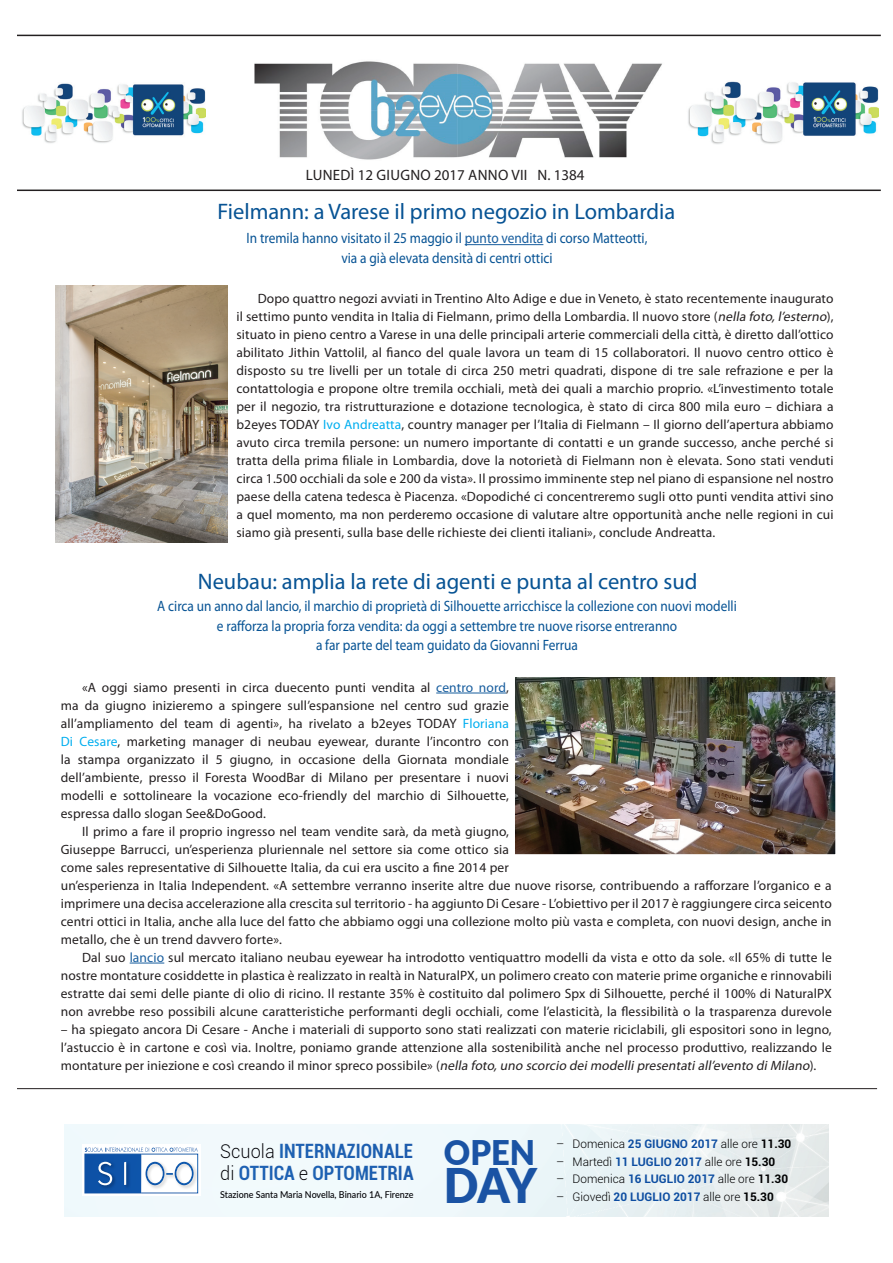
<style>
.page{position:relative;width:893px;height:1263px;background:#fff}
.page>*{position:absolute;margin:0;border:0;box-sizing:border-box;transform-origin:0 0}
.t1{font:900 47.7px "Lato";color:#1a53a4;scale:.96 1}
.t2{font:900 33.9px "Lato";color:#1a53a4;scale:.96 1}
.t3{font:22.5px "Myriad Pro";color:#075394}
.t4{font:700 condensed 19.8px/22.4px "Roboto";color:#1a53a4;scale:.96 1}
.t5{font:15px/19.5px "Myriad Pro";color:#075394;text-align:center;scale:.89 1}
.t6{font:15px "Myriad Pro";letter-spacing:.02em;color:#231f20}
.t7{font:13.5px/18px "Myriad Pro";letter-spacing:.01em;color:#231f20;text-align:justify}
.t8{font:300 11.7px "Roboto";color:#000001}
.t9{font:500 9.6px "Lato";color:#020206;scale:.94 1}
.s1{color:#175d9e}
.s2{font-style:italic}
.s3{color:#00aeef}
.s4{font-weight:300;font-stretch:normal;font-size:19.05px;color:#020206}
.s5{font-weight:700;color:#0d4da1}
.s6{font-weight:700}
</style>
<div class="page">
<img style="left:254px;top:61px;width:408px;height:99px">
<hr style="left:17px;top:1088px;width:860px;height:1px;background:#231f20">
<img style="left:688px;top:81px;width:190px;height:63px">
<img style="left:22px;top:83px;width:183px;height:60px">
<hr style="left:17px;top:190px;width:864px;height:1px;background:#231f20">
<hr style="left:17px;top:35px;width:864px;height:1px;background:#231f20">
<img style="left:509px;top:1124px;width:320px;height:92px">
<svg style="left:64px;top:1124px;width:445px;height:92px"></svg>
<hr style="left:465px;top:244px;width:78px;height:1px;background:#175d9e">
<img style="left:55px;top:286px;width:173px;height:256px">
<img style="left:516px;top:678px;width:318px;height:175px">
<div style="left:509px;top:671px;width:332px;height:189px;border:6px solid #fff"></div>
<p class="t6" style="left:306px;top:166px;width:183px">lunedì 12 giugno 2017 ANNO</p>
<p class="t6" style="left:511px;top:166px;width:75px">VII N . 1384</p>
<h3 class="t3" style="left:217px;top:198px;width:459px">Fielmann: a Varese il primo negozio in Lombardia</h3>
<p class="t5" style="left:247px;top:228px;width:452px">I n tremila hanno visitato il 25 maggio il <span class="s1">punto vendita</span> di corso Matteotti, via a già elevata densità di centri ottici</p>
<p class="t7" style="left:236px;top:290px;width:599px;text-indent:21px">Dopo quattro negozi avviati in Trentino Alto Adige e due in Veneto, è stato recentemente inaugurato il settimo punto vendita in Italia di Fielmann, primo della Lombardia. I l nuovo store (<span class="s2">nella foto,l’esterno</span>), situato in pieno centro a Varese in una delle principali arterie commerciali della città, è diretto dall’ottico abilitato Jithin Vattolil, al fianco del quale lavora un team di 15 collaboratori. I l nuovo centro ottico è disposto su tre livelli per un totale di circa 250 metri quadrati, dispone di tre sale refrazione e per la contattologia e propone oltre tremila occhiali, metà dei quali a marchio proprio. «L’investimento totale per il negozio, tra ristrutturazione e dotazione tecnologica, è stato di circa 800 mila euro – dichiara a b2eyes TODAY <span class="s3">Ivo Andreatta</span>, country manager per l’Italia di Fielmann – I l giorno dell’apertura abbiamo avuto circa tremila persone: un numero importante di contatti e un grande successo, anche perché si tratta della prima filiale in Lombardia, dove la notorietà di Fielmann non è elevata. Sono stati venduti circa 1.500 occhiali da sole e 200 da vista». I l prossimo imminente step nel piano di espansione nel nostro paese della catena tedesca è Piacenza. «Dopodiché ci concentreremo sugli otto punti vendita attivi sino a quel momento, ma non perderemo occasione di valutare altre opportunità anche nelle regioni in cui siamo già presenti, sulla base delle richieste dei clienti italiani», conclude Andreatta.</p>
<h3 class="t3" style="left:198px;top:567px;width:501px">Neubau: amplia la rete di agenti e punta al centro sud</h3>
<p class="t5" style="left:157px;top:596px;width:653px">A circa un anno dal lancio, il marchio di proprietà di Silhouette arricchisce la collezione con nuovi modelli e rafforza la propria forza vendita: da oggi a settembre tre nuove risorse entreranno<br>a far parte del team guidato da Giovanni Ferrua</p>
<p class="t7" style="left:61px;top:678px;width:450px;text-indent:21px">«A oggi siamo presenti in circa duecento punti vendita al <span class="s1">centro nord</span>, ma da giugno inizieremo a spingere sull’espansione nel centro sud grazie all’ampliamento del team di agenti», ha rivelato a b2eyes TODAY <span class="s3">Floriana Di Cesare</span>, marketing manager di neubau eyewear, durante l’incontro con la stampa organizzato il 5 giugno, in occasione della Giornata mondiale dell’ambiente, presso il Foresta WoodBar di Milano per presentare i nuovi modelli e sottolineare la vocazione eco-friendly del marchio di Silhouette, espressa dallo slogan See&amp;DoGood.</p>
<p class="t7" style="left:61px;top:822px;width:772px;text-align:left;text-indent:21px">I l primo a fare il proprio ingresso nel team vendite sarà, da metà giugno,<br>Giuseppe Barrucci, un’esperienza pluriennale nel settore sia come ottico sia<br>come sales representative di Silhouette Italia, da cui era uscito a fine 2014 per<br>un’esperienza in Italia I ndependent. «A settembre verranno inserite altre due nuove risorse, contribuendo a rafforzare l’organico e a imprimere una decisa accelerazione alla crescita sul territorio - ha aggiunto Di Cesare - L’obiettivo per il 2017 è raggiungere circa seicento centri ottici in Italia, anche alla luce del fatto che abbiamo oggi una collezione molto più vasta e completa, con nuovi design, anche in metallo, che è un trend davvero forte».</p>
<p class="t7" style="left:61px;top:948px;width:773px;text-indent:21px">Dal suo <span class="s1">lancio</span> sul mercato italiano neubau eyewear ha introdotto ventiquattro modelli da vista e otto da sole. «I l 65% di tutte le nostre montature cosiddette in plastica è realizzato in realtà in NaturalPX, un polimero creato con materie prime organiche e rinnovabili estratte dai semi delle piante di olio di ricino. I l restante 35% è costituito dal polimero Spx di Silhouette, perché il 100% di NaturalPX non avrebbe reso possibili alcune caratteristiche performanti degli occhiali, come l’elasticità, la flessibilità o la trasparenza durevole</p>
<p class="t7" style="left:61px;top:1020px;width:772px">– ha spiegato ancora Di Cesare - Anche i materiali di supporto sono stati realizzati con materie riciclabili, gli espositori sono in legno, l’astuccio è in cartone e così via. I noltre, poniamo grande attenzione alla sostenibilità anche nel processo produttivo, realizzando le montature per iniezione e così creando il minor spreco possibile» (<span class="s2">nella foto,uno scorcio deimodellipresentatiall’evento diMilano</span>).</p>
<h3 class="t4" style="left:220px;top:1139px;width:203px"><span class="s4">Scuola</span> INTERNAZIONALE <span class="s4">di</span> OTTICA <span class="s4">e</span> OPTOMETRIA</h3>
<p class="t8" style="left:556px;top:1136px;width:237px">– Domenica <span class="s5">25 GIUGNO 2017</span> alle ore <span class="s6">11.30</span></p>
<h2 class="t2" style="left:444px;top:1127px;width:96px">OPEN</h2>
<h1 class="t1" style="left:444px;top:1150px;width:99px">DAY</h1>
<p class="t8" style="left:556px;top:1153px;width:221px">– Martedì <span class="s5">11 LUGLIO 2017</span> alle ore <span class="s6">15.30</span></p>
<p class="t8" style="left:556px;top:1171px;width:233px">– Domenica <span class="s5">16 LUGLIO 2017</span> alle ore <span class="s6">11.30</span></p>
<p class="t9" style="left:220px;top:1187px;width:207px">Stazione Santa Maria Novella, Binario 1A, Firenze</p>
<p class="t8" style="left:556px;top:1188px;width:219px">– Giovedì <span class="s5">20 LUGLIO 2017</span> alle ore <span class="s6">15.30</span></p>
</div>
